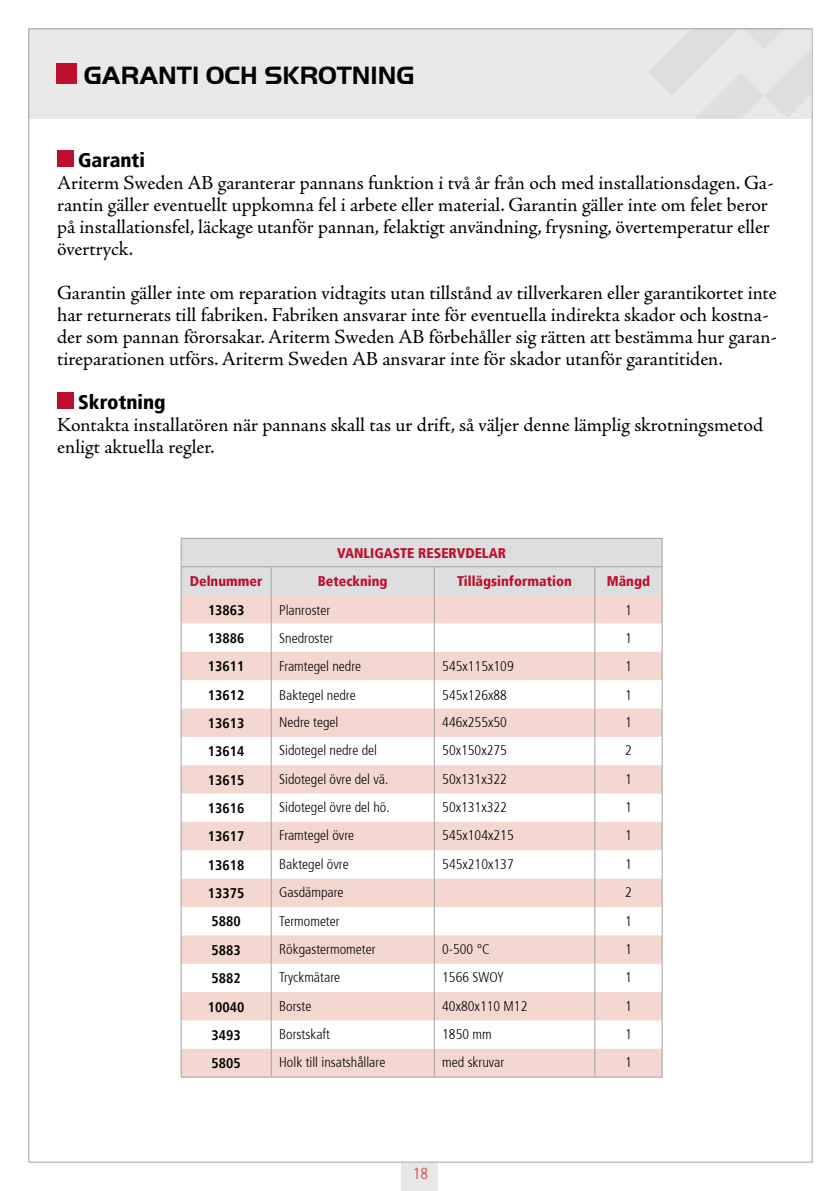
<style>
.page{position:relative;width:840px;height:1191px;background:#fff}
.page>*{position:absolute;margin:0;border:0;box-sizing:border-box;transform-origin:0 0}
.t1{font:700 26px "Handel Gothic LT";color:#000}
.t2{font:20px/22px "Adobe Jenson Pro";color:#000}
.t3{font:900 condensed 20px "Frutiger";color:#000}
.t4{font:300 condensed 16px "Frutiger";color:#c74041}
.t5{font:300 condensed 14px "Frutiger";color:#000}
.t6{font:700 condensed 14px "Frutiger";color:#000}
.t7{font:900 condensed 14px "Frutiger";color:#be0f2e}
</style>
<div class="page">
<div style="left:401px;top:1163px;width:37px;height:28px;background:#e7e7e8"></div>
<div style="left:28px;top:28px;width:782px;height:91px;background:#e9e9ea"></div>
<svg style="left:649px;top:30px;width:161px;height:88px"></svg>
<svg style="left:180px;top:538px;width:482px;height:538px"></svg>
<hr style="left:180px;top:1076px;width:91px;height:1px;background:#a1a2a4">
<hr style="left:271px;top:1076px;width:163px;height:1px;background:#a1a2a4">
<hr style="left:434px;top:1076px;width:160px;height:1px;background:#a1a2a4">
<hr style="left:594px;top:1076px;width:68px;height:1px;background:#a1a2a4">
<div style="left:57px;top:64px;width:20px;height:20px;background:#be0f2e"></div>
<div style="left:57px;top:150px;width:17px;height:17px;background:#be0f2e"></div>
<div style="left:57px;top:392px;width:17px;height:17px;background:#be0f2e"></div>
<h1 class="t1" style="left:84px;top:61px;width:332px">GARANTI OCH SKROTNING</h1>
<p class="t3" style="left:78px;top:148px;width:68px">Garanti</p>
<p class="t2" style="left:57px;top:172px;width:717px">Ariterm Sweden AB garanterar pannans funktion i två år från och med installationsdagen. Ga&shy;rantin gäller eventuellt uppkomna fel i arbete eller material. Garantin gäller inte om felet beror på installationsfel, läckage utanför pannan, felaktigt användning, frysning, övertemperatur eller övertryck.</p>
<p class="t2" style="left:57px;top:282px;width:721px">Garantin gäller inte om reparation vidtagits utan tillstånd av tillverkaren eller garantikortet inte har returnerats till fabriken. Fabriken ansvarar inte för eventuella indirekta skador och kostna&shy;der som pannan förorsakar. Ariterm Sweden AB förbehåller sig rätten att bestämma hur garan&shy;tireparationen utförs. Ariterm Sweden AB ansvarar inte för skador utanför garantitiden.</p>
<p class="t3" style="left:78px;top:390px;width:89px">Skrotning</p>
<p class="t2" style="left:57px;top:414px;width:707px">Kontakta installatören när pannans skall tas ur drift, så väljer denne lämplig skrotningsmetod enligt aktuella regler.</p>
<p class="t7" style="left:337px;top:544px;width:170px">VANLIGASTE RESERVDELAR</p>
<p class="t7" style="left:190px;top:573px;width:74px">Delnummer</p>
<p class="t7" style="left:318px;top:573px;width:71px">Beteckning</p>
<p class="t7" style="left:457px;top:573px;width:116px">Tillägsinformation</p>
<p class="t7" style="left:606px;top:573px;width:45px">Mängd</p>
<p class="t6" style="left:208px;top:601px;width:38px">13863</p>
<p class="t5" style="left:279px;top:602px;width:53px">Planroster</p>
<p class="t5" style="left:624px;top:602px;width:8px">1</p>
<p class="t6" style="left:208px;top:629px;width:38px">13886</p>
<p class="t5" style="left:279px;top:630px;width:55px">Snedroster</p>
<p class="t5" style="left:624px;top:630px;width:8px">1</p>
<p class="t6" style="left:208px;top:658px;width:38px">13611</p>
<p class="t5" style="left:279px;top:658px;width:83px">Framtegel nedre</p>
<p class="t5" style="left:442px;top:658px;width:73px">545x115x109</p>
<p class="t5" style="left:624px;top:658px;width:8px">1</p>
<p class="t6" style="left:208px;top:686px;width:38px">13612</p>
<p class="t5" style="left:279px;top:687px;width:78px">Baktegel nedre</p>
<p class="t5" style="left:442px;top:687px;width:66px">545x126x88</p>
<p class="t5" style="left:624px;top:687px;width:8px">1</p>
<p class="t6" style="left:208px;top:715px;width:38px">13613</p>
<p class="t5" style="left:279px;top:714px;width:61px">Nedre tegel</p>
<p class="t5" style="left:442px;top:714px;width:66px">446x255x50</p>
<p class="t5" style="left:624px;top:714px;width:8px">1</p>
<p class="t6" style="left:208px;top:743px;width:38px">13614</p>
<p class="t5" style="left:279px;top:742px;width:99px">Sidotegel nedre del</p>
<p class="t5" style="left:442px;top:742px;width:66px">50x150x275</p>
<p class="t5" style="left:624px;top:742px;width:8px">2</p>
<p class="t6" style="left:208px;top:771px;width:38px">13615</p>
<p class="t5" style="left:279px;top:771px;width:111px">Sidotegel övre del vä.</p>
<p class="t5" style="left:442px;top:771px;width:66px">50x131x322</p>
<p class="t5" style="left:624px;top:771px;width:8px">1</p>
<p class="t6" style="left:208px;top:800px;width:38px">13616</p>
<p class="t5" style="left:279px;top:799px;width:112px">Sidotegel övre del hö.</p>
<p class="t5" style="left:442px;top:799px;width:66px">50x131x322</p>
<p class="t5" style="left:624px;top:799px;width:8px">1</p>
<p class="t6" style="left:208px;top:828px;width:38px">13617</p>
<p class="t5" style="left:279px;top:827px;width:76px">Framtegel övre</p>
<p class="t5" style="left:442px;top:827px;width:73px">545x104x215</p>
<p class="t5" style="left:624px;top:827px;width:8px">1</p>
<p class="t6" style="left:208px;top:856px;width:38px">13618</p>
<p class="t5" style="left:279px;top:856px;width:71px">Baktegel övre</p>
<p class="t5" style="left:442px;top:856px;width:73px">545x210x137</p>
<p class="t5" style="left:624px;top:856px;width:8px">1</p>
<p class="t6" style="left:208px;top:885px;width:38px">13375</p>
<p class="t5" style="left:279px;top:884px;width:66px">Gasdämpare</p>
<p class="t5" style="left:624px;top:884px;width:8px">2</p>
<p class="t6" style="left:211px;top:913px;width:31px">5880</p>
<p class="t5" style="left:279px;top:912px;width:62px">Termometer</p>
<p class="t5" style="left:624px;top:912px;width:8px">1</p>
<p class="t6" style="left:211px;top:941px;width:31px">5883</p>
<p class="t5" style="left:279px;top:941px;width:98px">Rökgastermometer</p>
<p class="t5" style="left:442px;top:941px;width:49px">0-500 °C</p>
<p class="t5" style="left:624px;top:941px;width:8px">1</p>
<p class="t6" style="left:211px;top:970px;width:31px">5882</p>
<p class="t5" style="left:279px;top:969px;width:62px">Tryckmätare</p>
<p class="t5" style="left:442px;top:969px;width:63px">1566 SWOY</p>
<p class="t5" style="left:624px;top:969px;width:8px">1</p>
<p class="t6" style="left:208px;top:998px;width:38px">10040</p>
<p class="t5" style="left:279px;top:997px;width:34px">Borste</p>
<p class="t5" style="left:442px;top:997px;width:87px">40x80x110 M12</p>
<p class="t5" style="left:624px;top:997px;width:8px">1</p>
<p class="t6" style="left:211px;top:1026px;width:31px">3493</p>
<p class="t5" style="left:279px;top:1026px;width:52px">Borstskaft</p>
<p class="t5" style="left:442px;top:1026px;width:51px">1850 mm</p>
<p class="t5" style="left:624px;top:1026px;width:8px">1</p>
<p class="t6" style="left:211px;top:1055px;width:31px">5805</p>
<p class="t5" style="left:279px;top:1054px;width:108px">Holk till insatshållare</p>
<p class="t5" style="left:442px;top:1054px;width:63px">med skruvar</p>
<p class="t5" style="left:624px;top:1054px;width:8px">1</p>
<p class="t4" style="left:412px;top:1164px;width:17px">18</p>
</div>
